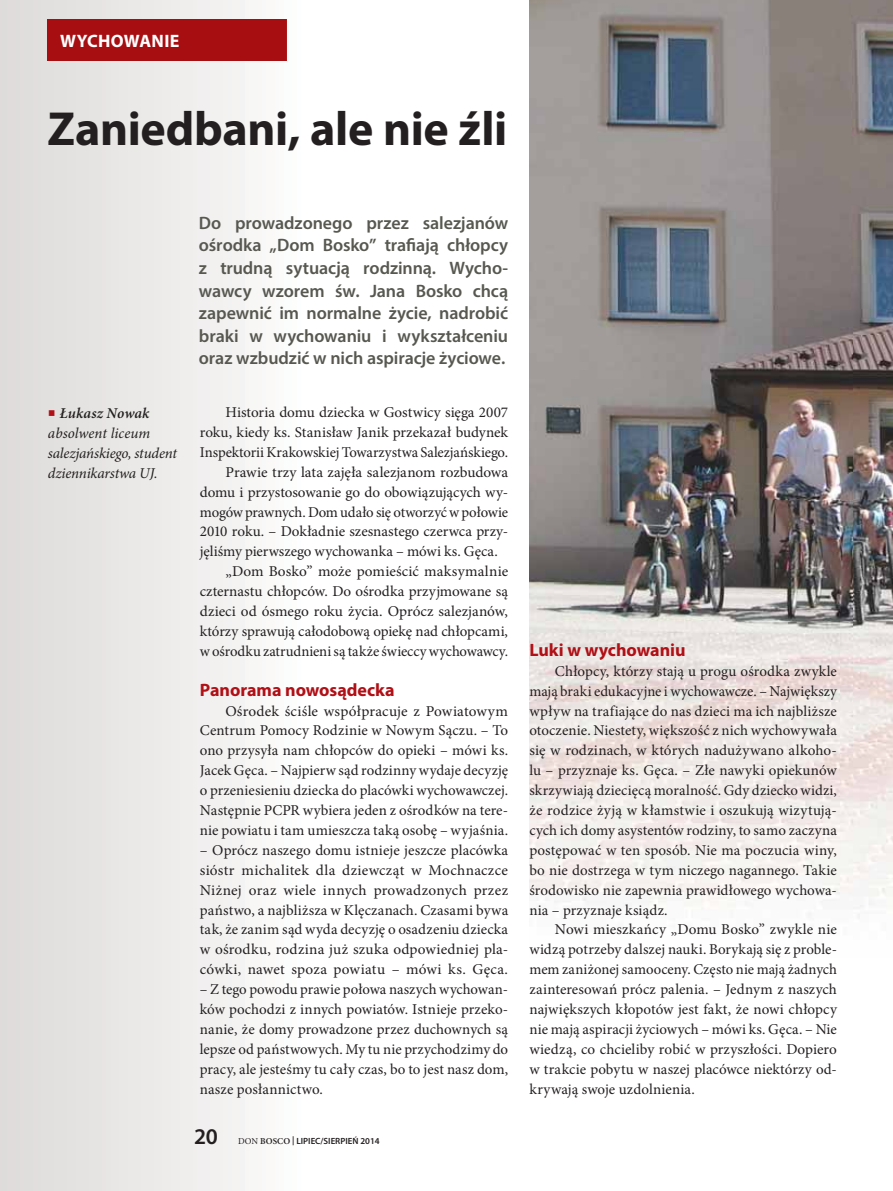
<style>
.page{position:relative;width:893px;height:1191px;background:#fff}
.page>*{position:absolute;margin:0;border:0;box-sizing:border-box;transform-origin:0 0}
.t1{font:700 48px "Myriad Pro";letter-spacing:-.01em;color:#231f20}
.t2{font:600 22.5px "Myriad Pro";color:#231f20}
.t3{font:600 18px/22.5px "Myriad Pro";letter-spacing:-.005em;color:#585851;text-align:justify}
.t4{font:700 18px "Myriad Pro";color:#b01016}
.t5{font:700 18px "Myriad Pro";letter-spacing:.015em;color:#fff}
.t6{font:15px/20px "Minion Pro";color:#231f20;text-align:justify}
.t7{font:italic 15px/20px "Minion Pro";letter-spacing:-.01em;color:#231f20}
.t8{font:600 9px "Myriad Pro";color:#231f20}
.s1{font-weight:600;font-size:19.5px;color:#b01016}
.s2{font-weight:600}
.s3{font-family:"Minion Pro";font-weight:400}
.s4{font-family:"Minion Pro"}
</style>
<div class="page">
<svg style="left:0;top:0;width:287px;height:1190px"></svg>
<div style="left:47px;top:20px;width:239px;height:41px;background:#a70e12"></div>
<img style="left:529px;top:0;width:364px;height:918px">
<p class="t5" style="left:60px;top:34px;width:121px">WYCHOWANIE</p>
<h1 class="t1" style="left:48px;top:111px;width:461px">Zaniedbani, ale nie źli</h1>
<p class="t7" style="left:48px;top:404px;width:131px"><span class="s1">■</span> <span class="s2">Łukasz Nowak </span>absolwent liceum salezjańskiego, student dziennikarstwa UJ.</p>
<p class="t3" style="left:199px;top:213px;width:311px">Do prowadzonego przez salezjanów ośrodka „Dom Bosko” trafiają chłopcy z trudną sytuacją rodzinną. Wycho&shy;wawcy wzorem św. Jana Bosko chcą zapewnić im normalne życie, nadrobić braki w wychowaniu i wykształceniu oraz wzbudzić w nich aspiracje życiowe.</p>
<p class="t6" style="left:225px;top:403px;width:284px">Historia domu dziecka w Gostwicy sięga 2007</p>
<p class="t6" style="left:200px;top:423px;width:310px">roku, kiedy ks. Stanisław Janik przekazał budynek</p>
<p class="t6" style="left:200px;top:443px;width:310px">Inspektorii Krakowskiej Towarzystwa Salezjańskiego.</p>
<p class="t6" style="left:225px;top:463px;width:284px">Prawie trzy lata zajęła salezjanom rozbudowa</p>
<p class="t6" style="left:200px;top:483px;width:310px">domu i przystosowanie go do obowiązujących wy-</p>
<p class="t6" style="left:200px;top:503px;width:310px">mogów prawnych. Dom udało się otworzyć w połowie</p>
<p class="t6" style="left:200px;top:523px;width:310px">2010 roku. – Dokładnie szesnastego czerwca przy-</p>
<p class="t6" style="left:200px;top:543px;width:299px">jęliśmy pierwszego wychowanka – mówi ks. Gęca.</p>
<p class="t6" style="left:225px;top:563px;width:284px">„Dom Bosko” może pomieścić maksymalnie</p>
<p class="t6" style="left:200px;top:583px;width:310px">czternastu chłopców. Do ośrodka przyjmowane są</p>
<p class="t6" style="left:200px;top:602px;width:310px">dzieci od ósmego roku życia. Oprócz salezjanów,</p>
<p class="t6" style="left:200px;top:622px;width:310px">którzy sprawują całodobową opiekę nad chłopcami,</p>
<p class="t6" style="left:200px;top:642px;width:310px">w ośrodku zatrudnieni są także świeccy wychowawcy.</p>
<p class="t4" style="left:200px;top:683px;width:196px">Panorama nowosądecka</p>
<p class="t6" style="left:200px;top:702px;width:310px;text-indent:26px">Ośrodek ściśle współpracuje z Powiatowym Centrum Pomocy Rodzinie w Nowym Sączu. – To ono przysyła nam chłopców do opieki – mówi ks.<br>Jacek Gęca. – Najpierw sąd rodzinny wydaje decyzję o przeniesieniu dziecka do placówki wychowawczej.<br>Następnie PCPR wybiera jeden z ośrodków na tere&shy;nie powiatu i tam umieszcza taką osobę – wyjaśnia.</p>
<p class="t6" style="left:200px;top:841px;width:310px">– Oprócz naszego domu istnieje jeszcze placówka sióstr michalitek dla dziewcząt w Mochnaczce Niżnej oraz wiele innych prowadzonych przez państwo, a najbliższa w Klęczanach. Czasami bywa tak, że zanim sąd wyda decyzję o osadzeniu dziecka w ośrodku, rodzina już szuka odpowiedniej pla&shy;cówki, nawet spoza powiatu – mówi ks. Gęca.</p>
<p class="t6" style="left:200px;top:980px;width:310px">– Z tego powodu prawie połowa naszych wychowan&shy;ków pochodzi z innych powiatów. Istnieje przeko&shy;nanie, że domy prowadzone przez duchownych są lepsze od państwowych. My tu nie przychodzimy do pracy, ale jesteśmy tu cały czas, bo to jest nasz dom, nasze posłannictwo.</p>
<h2 class="t2" style="left:194px;top:1128px;width:25px">20</h2>
<p class="t8" style="left:238px;top:1137px;width:143px"><span class="s3">DON</span> <span class="s4">BOSCO</span> | LIPIEC/SIERPIEŃ 2014</p>
<p class="t4" style="left:529px;top:643px;width:158px">Luki w wychowaniu</p>
<p class="t6" style="left:529px;top:662px;width:309px;text-indent:26px">Chłopcy, którzy stają u progu ośrodka zwykle mają braki edukacyjne i wychowawcze. – Największy wpływ na trafiające do nas dzieci ma ich najbliższe otoczenie. Niestety, większość z nich wychowywała się w rodzinach, w których nadużywano alkoho&shy;lu – przyznaje ks. Gęca. – Złe nawyki opiekunów skrzywiają dziecięcą moralność. Gdy dziecko widzi, że rodzice żyją w kłamstwie i oszukują wizytują&shy;cych ich domy asystentów rodziny, to samo zaczyna postępować w ten sposób. Nie ma poczucia winy, bo nie dostrzega w tym niczego nagannego. Takie środowisko nie zapewnia prawidłowego wychowa&shy;nia – przyznaje ksiądz.</p>
<p class="t6" style="left:529px;top:921px;width:309px;text-indent:26px">Nowi mieszkańcy „Domu Bosko” zwykle nie widzą potrzeby dalszej nauki. Borykają się z proble&shy;mem zaniżonej samooceny. Często nie mają żadnych zainteresowań prócz palenia. – Jednym z naszych największych kłopotów jest fakt, że nowi chłopcy nie mają aspiracji życiowych – mówi ks. Gęca. – Nie wiedzą, co chcieliby robić w przyszłości. Dopiero w trakcie pobytu w naszej placówce niektórzy od&shy;krywają swoje uzdolnienia.</p>
</div>
